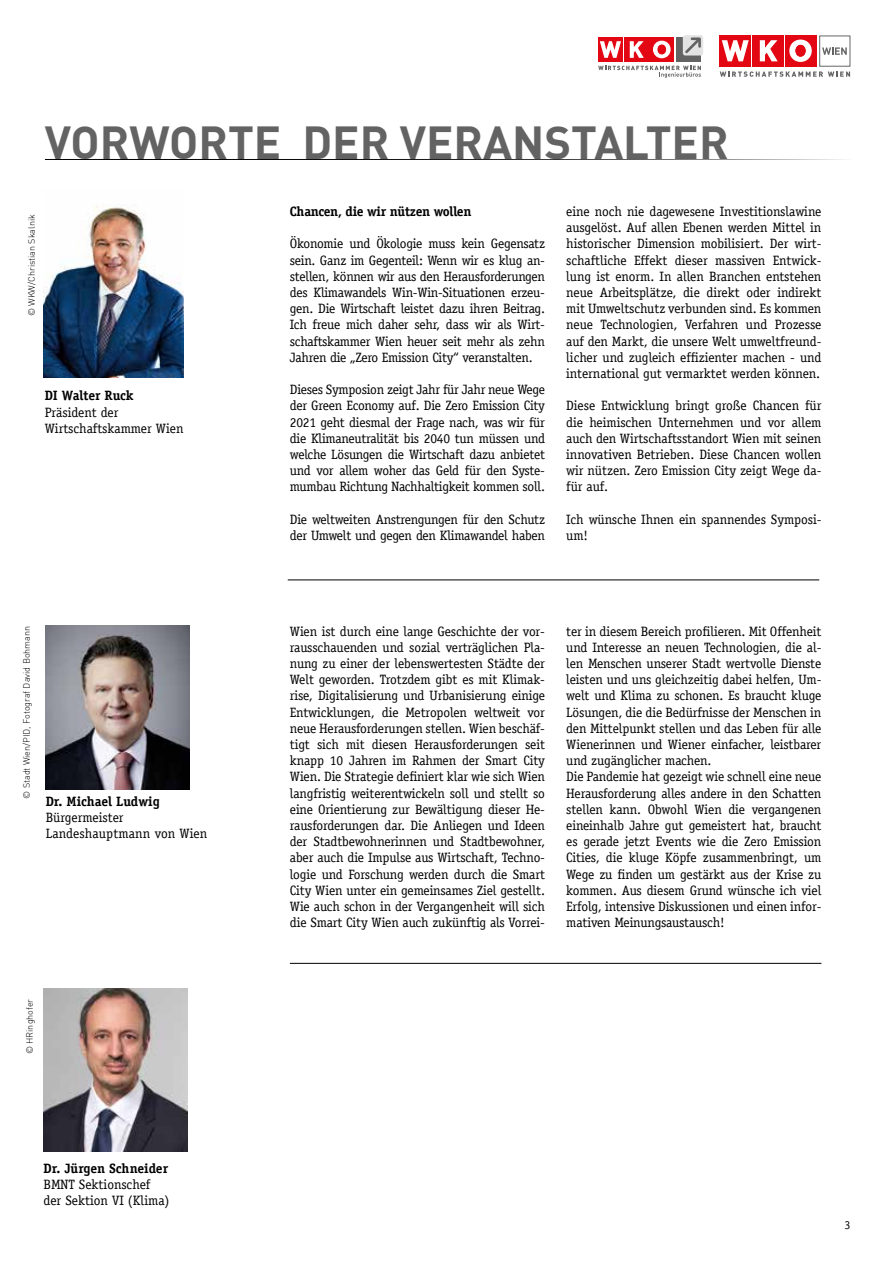
<style>
.page{position:relative;width:893px;height:1263px;background:#fff}
.page>*{position:absolute;margin:0;border:0;box-sizing:border-box;transform-origin:0 0}
.t1{font:700 45.3px "DIN";color:#646363}
.t2{font:13.5px/16.2px "Officina Serif";letter-spacing:-.01em;color:#000}
.t3{font:700 13.5px "Officina Serif";color:#000}
.t4{font:700 13.5px "Officina Serif";letter-spacing:-.02em;color:#000}
.t5{font:12px "Officina Serif";color:#000}
.t6{font:300 9px "DIN";color:#000}
</style>
<div class="page">
<div style="left:649px;top:37px;width:25px;height:25px;background:#e30613"></div>
<div style="left:624px;top:37px;width:24px;height:25px;background:#e30613"></div>
<svg style="left:630px;top:41px;width:14px;height:17px"></svg>
<div style="left:598px;top:37px;width:25px;height:25px;background:#e30613"></div>
<svg style="left:600px;top:41px;width:21px;height:17px"></svg>
<svg style="left:653px;top:41px;width:18px;height:17px"></svg>
<div style="left:658px;top:45px;width:8px;height:9px;background:#e30613;border-radius:50%"></div>
<div style="left:658px;top:45px;width:8px;height:9px;border:1px solid #e30613;border-radius:50%"></div>
<div style="left:676px;top:37px;width:25px;height:25px;background:#646363"></div>
<div style="left:683px;top:35px;width:20px;height:21px;background:#e3e3e3;border-radius:2px"></div>
<svg style="left:683px;top:37px;width:20px;height:19px"></svg>
<svg style="left:598px;top:66px;width:103px;height:11px"></svg>
<svg style="left:720px;top:35px;width:130px;height:42px"></svg>
<hr style="left:45px;top:159px;width:806px;height:1px;background:#000">
<hr style="left:288px;top:580px;width:531px;height:1px;background:#000">
<img style="left:44px;top:204px;width:140px;height:173px">
<img style="left:46px;top:626px;width:144px;height:163px">
<img style="left:44px;top:989px;width:144px;height:163px">
<hr style="left:290px;top:963px;width:531px;height:1px;background:#000">
<h1 class="t1" style="left:45px;top:113px;width:685px">VORWORTE DER VERANSTALTER</h1>
<p class="t6" style="left:26px;top:316px;width:103px;rotate:-90deg">© WKW/Christian Skalnik</p>
<p class="t3" style="left:45px;top:387px;width:90px">DI Walter Ruck</p>
<p class="t2" style="left:45px;top:404px;width:141px">Präsident der<br>Wirtschaftskammer Wien</p>
<p class="t4" style="left:290px;top:203px;width:183px">Chancen, die wir nützen wollen</p>
<p class="t2" style="left:290px;top:236px;width:257px;text-align:justify">Ökonomie und Ökologie muss kein Gegensatz sein. Ganz im Gegenteil: Wenn wir es klug an&shy;stellen, können wir aus den Herausforderungen des Klimawandels Win-Win-Situationen erzeu&shy;gen. Die Wirtschaft leistet dazu ihren Beitrag.<br>Ich freue mich daher sehr, dass wir als Wirt&shy;schaftskammer Wien heuer seit mehr als zehn Jahren die „Zero Emission City“ veranstalten.</p>
<p class="t2" style="left:290px;top:381px;width:257px;text-align:justify">Dieses Symposion zeigt Jahr für Jahr neue Wege der Green Economy auf. Die Zero Emission City 2021 geht diesmal der Frage nach, was wir für die Klimaneutralität bis 2040 tun müssen und welche Lösungen die Wirtschaft dazu anbietet und vor allem woher das Geld für den Syste&shy;mumbau Richtung Nachhaltigkeit kommen soll.</p>
<p class="t2" style="left:290px;top:511px;width:257px">Die weltweiten Anstrengungen für den Schutz der Umwelt und gegen den Klimawandel haben</p>
<p class="t2" style="left:566px;top:203px;width:257px;text-align:justify">eine noch nie dagewesene Investitionslawine ausgelöst. Auf allen Ebenen werden Mittel in historischer Dimension mobilisiert. Der wirt&shy;schaftliche Effekt dieser massiven Entwick&shy;lung ist enorm. In allen Branchen entstehen neue Arbeitsplätze, die direkt oder indirekt mit Umweltschutz verbunden sind. Es kommen neue Technologien, Verfahren und Prozesse auf den Markt, die unsere Welt umweltfreund&shy;licher und zugleich effizienter machen - und international gut vermarktet werden können.</p>
<p class="t2" style="left:566px;top:398px;width:257px;text-align:justify">Diese Entwicklung bringt große Chancen für die heimischen Unternehmen und vor allem auch den Wirtschaftsstandort Wien mit seinen innovativen Betrieben. Diese Chancen wollen wir nützen. Zero Emission City zeigt Wege da&shy;für auf.</p>
<p class="t2" style="left:566px;top:511px;width:257px">Ich wünsche Ihnen ein spannendes Symposi&shy;um!</p>
<p class="t6" style="left:21px;top:799px;width:174px;rotate:-90deg">© Stadt Wien/PID, Fotograf David Bohmann</p>
<p class="t3" style="left:46px;top:793px;width:116px">Dr. Michael Ludwig</p>
<p class="t2" style="left:46px;top:809px;width:163px">Bürgermeister<br>Landeshauptmann von Wien</p>
<p class="t6" style="left:24px;top:1054px;width:57px;rotate:-90deg">© HRinghofer</p>
<p class="t2" style="left:290px;top:623px;width:257px;text-align:justify">Wien ist durch eine lange Geschichte der vor&shy;rausschauenden und sozial verträglichen Pla&shy;nung zu einer der lebenswertesten Städte der Welt geworden. Trotzdem gibt es mit Klimak&shy;rise, Digitalisierung und Urbanisierung einige Entwicklungen, die Metropolen weltweit vor neue Herausforderungen stellen. Wien beschäf&shy;tigt sich mit diesen Herausforderungen seit knapp 10 Jahren im Rahmen der Smart City Wien. Die Strategie definiert klar wie sich Wien langfristig weiterentwickeln soll und stellt so eine Orientierung zur Bewältigung dieser He&shy;rausforderungen dar. Die Anliegen und Ideen der Stadtbewohnerinnen und Stadtbewohner, aber auch die Impulse aus Wirtschaft, Techno&shy;logie und Forschung werden durch die Smart City Wien unter ein gemeinsames Ziel gestellt.<br>Wie auch schon in der Vergangenheit will sich die Smart City Wien auch zukünftig als Vorrei-</p>
<p class="t2" style="left:566px;top:623px;width:257px">ter in diesem Bereich profilieren. Mit Offenheit und Interesse an neuen Technologien, die al&shy;len Menschen unserer Stadt wertvolle Dienste leisten und uns gleichzeitig dabei helfen, Um&shy;welt und Klima zu schonen. Es braucht kluge Lösungen, die die Bedürfnisse der Menschen in den Mittelpunkt stellen und das Leben für alle Wienerinnen und Wiener einfacher, leistbarer und zugänglicher machen.<br>Die Pandemie hat gezeigt wie schnell eine neue Herausforderung alles andere in den Schatten stellen kann. Obwohl Wien die vergangenen eineinhalb Jahre gut gemeistert hat, braucht es gerade jetzt Events wie die Zero Emission Cities, die kluge Köpfe zusammenbringt, um Wege zu finden um gestärkt aus der Krise zu kommen. Aus diesem Grund wünsche ich viel Erfolg, intensive Diskussionen und einen infor&shy;mativen Meinungsaustausch!</p>
<p class="t3" style="left:44px;top:1160px;width:126px">Dr. Jürgen Schneider</p>
<p class="t2" style="left:44px;top:1176px;width:127px">BMNT Sektionschef der Sektion VI (Klima)</p>
<p class="t5" style="left:844px;top:1218px;width:7px">3</p>
</div>
